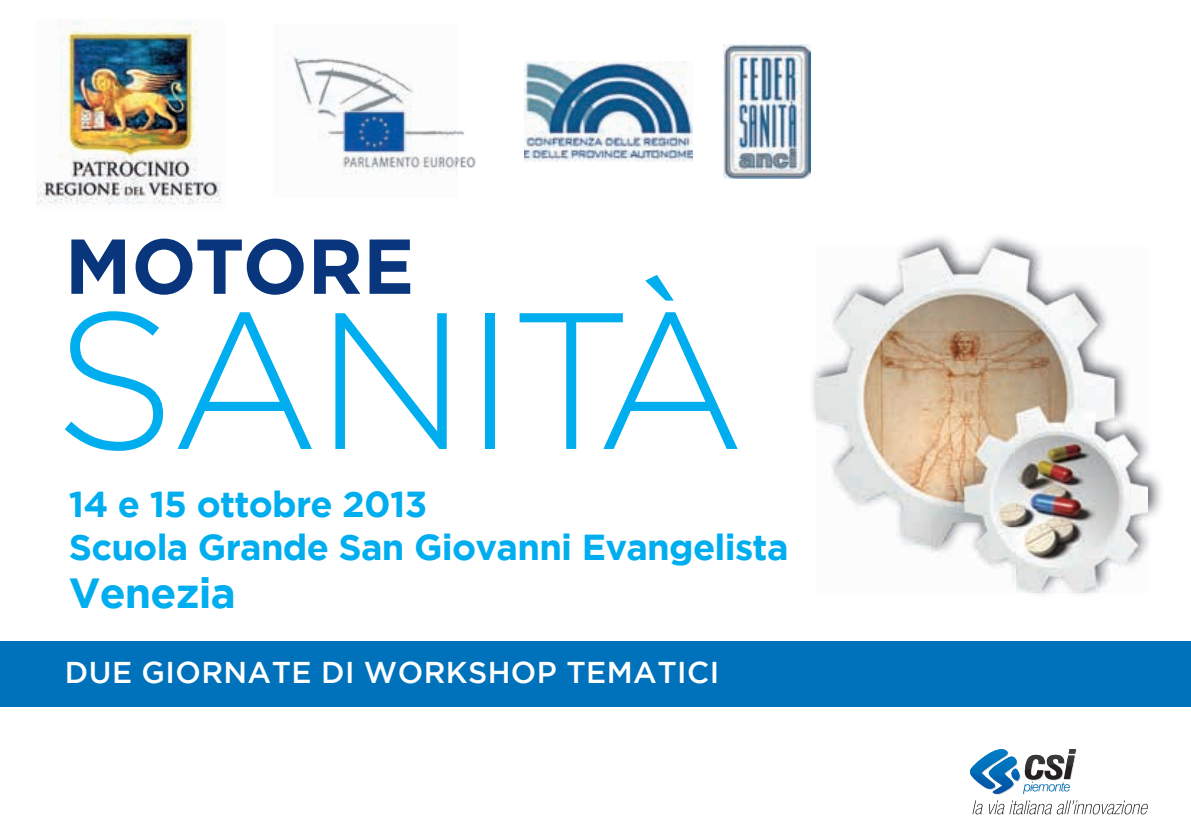
<style>
.page{position:relative;width:1191px;height:840px;background:#fff}
.page>*{position:absolute;margin:0;border:0;box-sizing:border-box;transform-origin:0 0}
.t1{font:700 42px "Gotham";color:#00aeef}
.t2{font:700 36px/42.8px "Gotham";letter-spacing:-.02em;color:#00aeef}
.t3{font:500 30px "Gotham";letter-spacing:.015em;color:#fff}
</style>
<div class="page">
<svg style="left:71px;top:239px;width:54px;height:54px"></svg>
<svg style="left:314px;top:239px;width:46px;height:54px"></svg>
<svg style="left:369px;top:239px;width:41px;height:54px"></svg>
<svg style="left:65px;top:311px;width:98px;height:139px"></svg>
<svg style="left:335px;top:313px;width:112px;height:135px"></svg>
<div style="left:485px;top:313px;width:10px;height:135px;background:#00aeef"></div>
<svg style="left:519px;top:275px;width:218px;height:173px"></svg>
<svg style="left:136px;top:238px;width:168px;height:56px"></svg>
<svg style="left:178px;top:312px;width:134px;height:136px"></svg>
<img style="left:286px;top:56px;width:190px;height:118px">
<img style="left:724px;top:44px;width:86px;height:134px">
<img style="left:524px;top:61px;width:168px;height:100px">
<img style="left:37px;top:20px;width:184px;height:185px">
<img style="left:812px;top:236px;width:349px;height:358px">
<img style="left:816px;top:247px;width:331px;height:345px">
<div style="left:0;top:640px;width:1191px;height:66px;background:#0072bc"></div>
<svg style="left:969px;top:749px;width:179px;height:64px"></svg>
<p class="t2" style="left:69px;top:482px;width:721px">14 e 15 ottobre 2013<br>Scuola Grande San Giovanni evangelista</p>
<p class="t1" style="left:69px;top:569px;width:168px">venezia</p>
<p class="t3" style="left:65px;top:654px;width:656px">DUE GIORNATE DI WORKSHOP TEMATICI</p>
</div>
